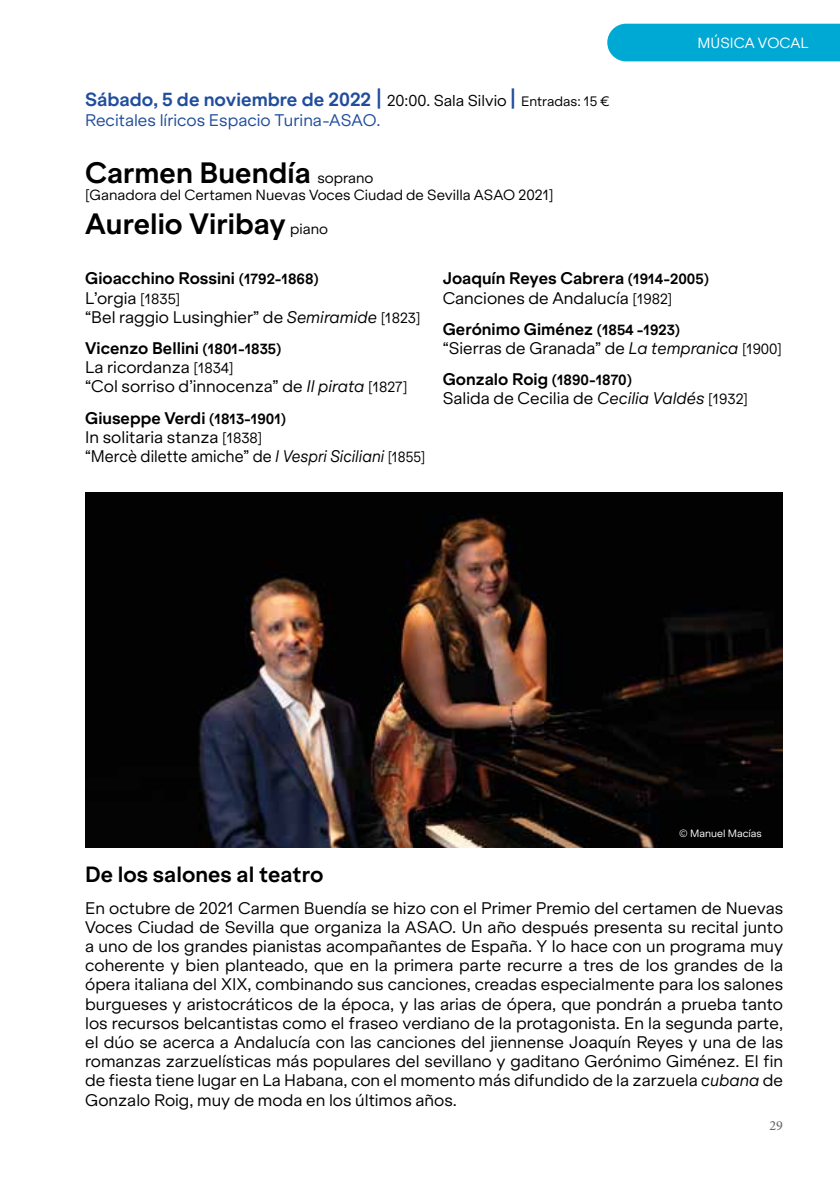
<style>
.page{position:relative;width:840px;height:1191px;background:#fff}
.page>*{position:absolute;margin:0;border:0;box-sizing:border-box;transform-origin:0 0}
.t1{font:700 28px "Klarheit Grotesk";color:#000}
.t2{font:700 21px "Klarheit Grotesk";color:#000}
.t3{font:700 18px "Klarheit Grotesk";color:#204d9c}
.t4{font:16px/19.2px "Klarheit Grotesk";color:#000}
.t5{font:16px "Klarheit Grotesk";color:#204d9c}
.t6{font:14px "Klarheit Grotesk";color:#000}
.t7{font:14px "Klarheit Grotesk";color:#fff}
.t8{font:14px "Minion Pro";color:#646363}
.t9{font:10px "Klarheit Grotesk";color:#fff}
.s1{font-size:22px}
.s2{font-weight:400;font-size:15px;color:#000}
.s3{font-weight:400;font-size:13px;color:#000}
.s4{font-weight:400;font-size:14px}
.s5{font-weight:700}
.s6{font-weight:700;font-size:14px}
.s7{font-size:14px}
.s8{font-style:italic}
</style>
<div class="page">
<div style="left:607px;top:24px;width:232px;height:37px;background:#00a8d4"></div>
<img style="left:85px;top:492px;width:697px;height:355px">
<p class="t3" style="left:85px;top:85px;width:525px">Sábado, 5 de noviembre de 2022 <span class="s1">|</span> <span class="s2">20:00. Sala Silvio</span> <span class="s1">|</span> <span class="s3">Entradas: 15 €</span></p>
<p class="t5" style="left:85px;top:106px;width:297px">Recitales líricos Espacio Turina-ASAO.</p>
<h1 class="t1" style="left:85px;top:150px;width:290px">Carmen Buendía <span class="s4">soprano</span></h1>
<p class="t6" style="left:85px;top:183px;width:469px">[Ganadora del Certamen Nuevas Voces Ciudad de Sevilla ASAO 2021]</p>
<h1 class="t1" style="left:85px;top:200px;width:244px">Aurelio Viribay <span class="s4">piano</span></h1>
<p class="t7" style="left:697px;top:31px;width:112px">MÚSICA VOCAL</p>
<p class="t4" style="left:85px;top:267px;width:337px"><span class="s5">Gioacchino Rossini</span> <span class="s6">(1792-1868)<br></span>L’orgia <span class="s7">[1835]<br></span>“Bel raggio Lusinghier” de <span class="s8">Semiramide</span> <span class="s7">[1823]</span></p>
<p class="t4" style="left:85px;top:337px;width:323px"><span class="s5">Vicenzo Bellini</span> <span class="s6">(1801-1835)<br></span>La ricordanza <span class="s7">[1834]<br></span>“Col sorriso d’innocenza” de <span class="s8">Il pirata</span> <span class="s7">[1827]</span></p>
<p class="t4" style="left:85px;top:406px;width:341px"><span class="s5">Giuseppe Verdi</span> <span class="s6">(1813-1901)<br></span>In solitaria stanza <span class="s7">[1838]<br></span>“Mercè dilette amiche” de <span class="s8">I Vespri Siciliani</span> <span class="s7">[1855]</span></p>
<p class="t4" style="left:442px;top:267px;width:267px"><span class="s5">Joaquín Reyes Cabrera</span> <span class="s6">(1914-2005)<br></span>Canciones de Andalucía <span class="s7">[1982]</span></p>
<p class="t4" style="left:442px;top:318px;width:340px"><span class="s5">Gerónimo Giménez</span> <span class="s6">(1854 -1923)<br></span>“Sierras de Granada” de <span class="s8">La tempranica</span> <span class="s7">[1900]</span></p>
<p class="t4" style="left:442px;top:368px;width:306px"><span class="s5">Gonzalo Roig</span> <span class="s6">(1890-1870)<br></span>Salida de Cecilia de <span class="s8">Cecilia Valdés</span> <span class="s7">[1932]</span></p>
<p class="t9" style="left:679px;top:825px;width:84px">© Manuel Macías</p>
<h2 class="t2" style="left:85px;top:857px;width:240px">De los salones al teatro</h2>
<p class="t4" style="left:85px;top:896px;width:699px;text-align:justify">En octubre de 2021 Carmen Buendía se hizo con el Primer Premio del certamen de Nuevas Voces Ciudad de Sevilla que organiza la ASAO. Un año después presenta su recital junto a uno de los grandes pianistas acompañantes de España. Y lo hace con un programa muy coherente y bien planteado, que en la primera parte recurre a tres de los grandes de la ópera italiana del XIX, combinando sus canciones, creadas especialmente para los salones burgueses y aristocráticos de la época, y las arias de ópera, que pondrán a prueba tanto los recursos belcantistas como el fraseo verdiano de la protagonista. En la segunda parte, el dúo se acerca a Andalucía con las canciones del jiennense Joaquín Reyes y una de las romanzas zarzuelísticas más populares del sevillano y gaditano Gerónimo Giménez. El fin de fiesta tiene lugar en La Habana, con el momento más difundido de la zarzuela <span class="s8">cubana</span> de Gonzalo Roig, muy de moda en los últimos años.</p>
<p class="t8" style="left:769px;top:1116px;width:15px">29</p>
</div>
